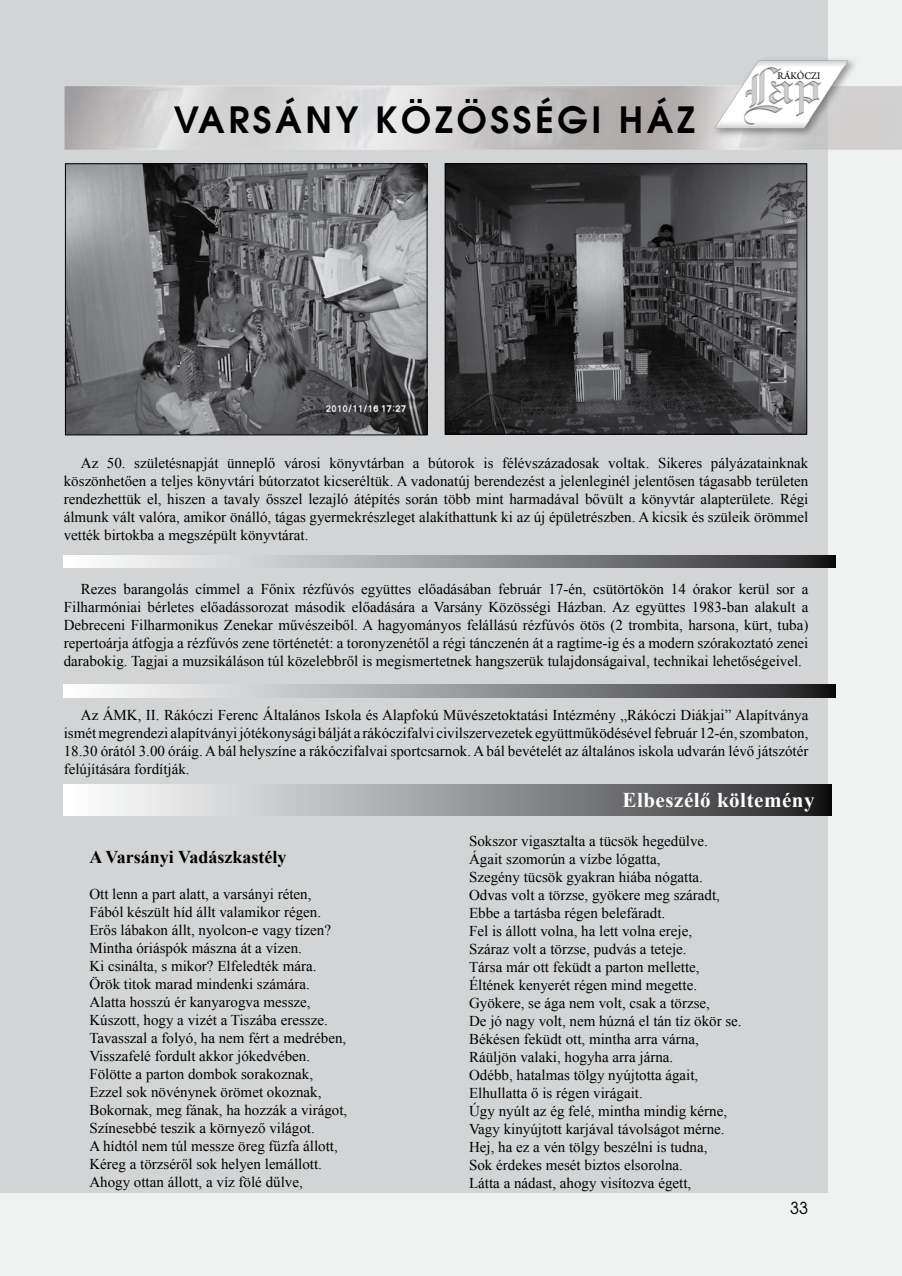
<style>
.page{position:relative;width:902px;height:1276px;background:#fff}
.page>*{position:absolute;margin:0;border:0;box-sizing:border-box;transform-origin:0 0}
.t1{font:700 36px "Avalon";letter-spacing:.1em;color:#000}
.t2{font:700 21px "Times New Roman";letter-spacing:.025em;color:#fff}
.t3{font:700 18px "Times New Roman";color:#000}
.t4{font:16.5px "Avalon";color:#000}
.t5{font:15px/18px "Times New Roman";color:#000;text-align:justify}
.t6{font:10.65px "Arno Pro";letter-spacing:.005em;color:#000;scale:.96 1}
</style>
<div class="page">
<div style="left:0;top:0;width:901px;height:1276px;background:#f0f1f1"></div>
<div style="left:0;top:0;width:826px;height:1193px;background:#d3d4d5"></div>
<img style="left:64px;top:31px;width:837px;height:172px">
<img style="left:710px;top:56px;width:148px;height:82px">
<img style="left:67px;top:165px;width:358px;height:268px">
<div style="left:65px;top:163px;width:362px;height:272px;border:1px solid #000"></div>
<img style="left:447px;top:165px;width:358px;height:267px">
<div style="left:445px;top:163px;width:362px;height:271px;border:1px solid #000"></div>
<svg style="left:64px;top:555px;width:771px;height:13px"></svg>
<svg style="left:64px;top:685px;width:771px;height:12px"></svg>
<svg style="left:64px;top:784px;width:767px;height:31px"></svg>
<h1 class="t1" style="left:174px;top:98px;width:522px">VARSÁNY KÖZÖSSÉGI HÁZ</h1>
<p class="t6" style="left:777px;top:70px;width:46px">RÁKÓCZI</p>
<p class="t5" style="left:64px;top:454px;width:746px;text-indent:17px">Az 50. születésnapját ünneplő városi könyvtárban a bútorok is félévszázadosak voltak. Sikeres pályázatainknak köszönhetően a teljes könyvtári bútorzatot kicseréltük. A vadonatúj berendezést a jelenleginél jelentősen tágasabb területen rendezhettük el, hiszen a tavaly ősszel lezajló átépítés során több mint harmadával bővült a könyvtár alapterülete. Régi álmunk vált valóra, amikor önálló, tágas gyermekrészleget alakíthattunk ki az új épületrészben. A kicsik és szüleik örömmel vették birtokba a megszépült könyvtárat.</p>
<p class="t5" style="left:64px;top:580px;width:746px;text-indent:17px">Rezes barangolás címmel a Főnix rézfúvós együttes előadásában február 17-én, csütörtökön 14 órakor kerül sor a Filharmóniai bérletes előadássorozat második előadására a Varsány Közösségi Házban. Az együttes 1983-ban alakult a Debreceni Filharmonikus Zenekar művészeiből. A hagyományos felállású rézfúvós ötös (2 trombita, harsona, kürt, tuba) repertoárja átfogja a rézfúvós zene történetét: a toronyzenétől a régi tánczenén át a ragtime-ig és a modern szórakoztató zenei darabokig. Tagjai a muzsikáláson túl közelebbről is megismertetnek hangszerük tulajdonságaival, technikai lehetőségeivel.</p>
<p class="t5" style="left:64px;top:706px;width:746px;text-indent:17px">Az ÁMK, II. Rákóczi Ferenc Általános Iskola és Alapfokú Művészetoktatási Intézmény „Rákóczi Diákjai” Alapítványa ismét megrendezi alapítványi jótékonysági bálját a rákóczifalvi civilszervezetek együttműködésével február 12-én, szombaton, 18.30 órától 3.00 óráig. A bál helyszíne a rákóczifalvai sportcsarnok. A bál bevételét az általános iskola udvarán lévő játszótér felújítására fordítják.</p>
<p class="t3" style="left:89px;top:844px;width:199px">A Varsányi Vadászkastély</p>
<p class="t5" style="left:89px;top:885px;width:259px;text-align:left">Ott lenn a part alatt, a varsányi réten, Fából készült híd állt valamikor régen.<br>Erős lábakon állt, nyolcon-e vagy tízen?<br>Mintha óriáspók mászna át a vízen.<br>Ki csinálta, s mikor? Elfeledték mára.<br>Örök titok marad mindenki számára.<br>Alatta hosszú ér kanyarogva messze, Kúszott, hogy a vizét a Tiszába eressze.<br>Tavasszal a folyó, ha nem fért a medrében, Visszafelé fordult akkor jókedvében.<br>Fölötte a parton dombok sorakoznak, Ezzel sok növénynek örömet okoznak, Bokornak, meg fának, ha hozzák a virágot, Színesebbé teszik a környező világot.<br>A hídtól nem túl messze öreg fűzfa állott, Kéreg a törzséről sok helyen lemállott.<br>Ahogy ottan állott, a víz fölé dűlve,</p>
<h2 class="t2" style="left:622px;top:785px;width:194px">Elbeszélő költemény</h2>
<p class="t5" style="left:469px;top:832px;width:274px;text-align:left">Sokszor vigasztalta a tücsök hegedülve.<br>Ágait szomorún a vízbe lógatta,<br>Szegény tücsök gyakran hiába nógatta.<br>Odvas volt a törzse, gyökere meg száradt, Ebbe a tartásba régen belefáradt.<br>Fel is állott volna, ha lett volna ereje,<br>Száraz volt a törzse, pudvás a teteje.<br>Társa már ott feküdt a parton mellette, Éltének kenyerét régen mind megette.<br>Gyökere, se ága nem volt, csak a törzse,<br>De jó nagy volt, nem húzná el tán tíz ökör se.<br>Békésen feküdt ott, mintha arra várna, Ráüljön valaki, hogyha arra járna.<br>Odébb, hatalmas tölgy nyújtotta ágait, Elhullatta ő is régen virágait.<br>Úgy nyúlt az ég felé, mintha mindig kérne, Vagy kinyújtott karjával távolságot mérne.<br>Hej, ha ez a vén tölgy beszélni is tudna,<br>Sok érdekes mesét biztos elsorolna.<br>Látta a nádast, ahogy visítozva égett,</p>
<p class="t4" style="left:790px;top:1198px;width:20px">33</p>
</div>
